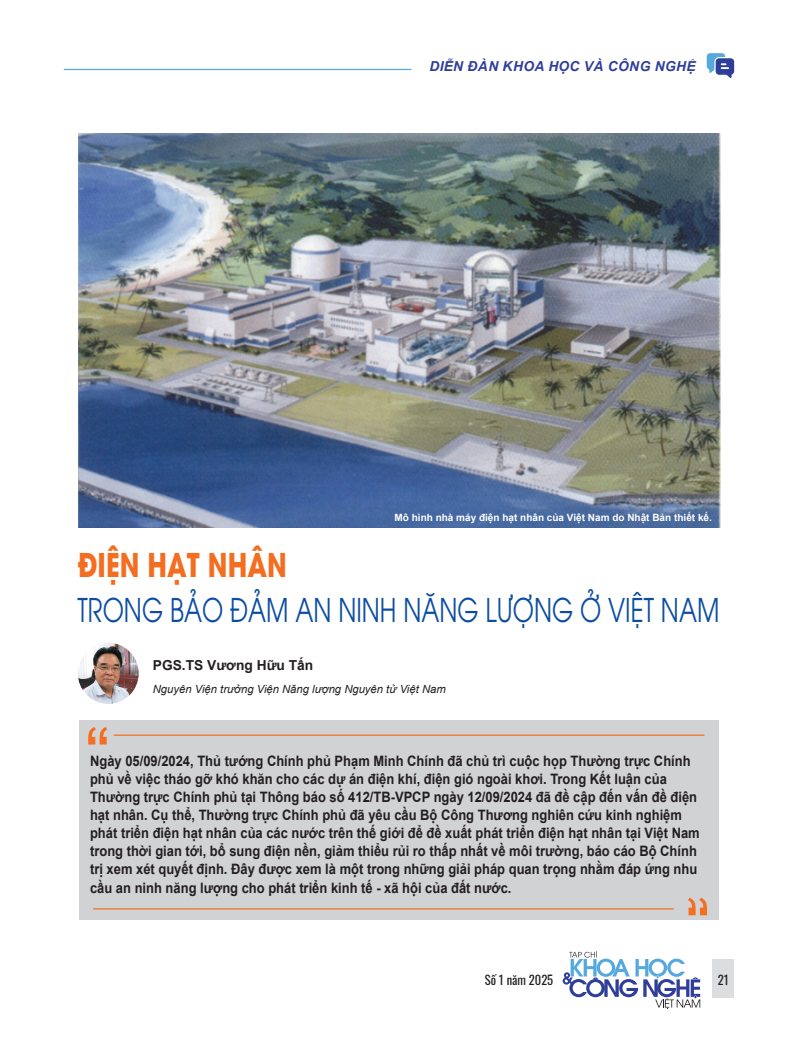
<style>
.page{position:relative;width:798px;height:1042px;background:#fff}
.page>*{position:absolute;margin:0;border:0;box-sizing:border-box;transform-origin:0 0}
.t1{font:32.5px "UTM Avo";color:#0d4da1;scale:.75 1}
.t2{font:700 32.5px "UTM Avo";color:#f36e21;scale:.8 1}
.t3{font:700 14.38px/18.1px "Arial";color:#231f20;scale:.9 1}
.t4{font:italic 700 13.75px "Arial";letter-spacing:.035em;color:#2f3e99}
.t5{font:700 13.75px "Arial";color:#231f20}
.t6{font:12.5px "Oswald";color:#231f20}
.t7{font:italic 11.25px "Arial";color:#231f20}
.t8{font:700 10px "Arial";color:#fff}
</style>
<div class="page">
<svg style="left:706px;top:53px;width:27px;height:25px"></svg>
<hr style="left:64px;top:69px;width:347px;height:1px;background:#55a9de">
<div style="left:712px;top:958px;width:21px;height:39px;background:#dcdddf"></div>
<svg style="left:562px;top:951px;width:138px;height:58px"></svg>
<div style="left:79px;top:720px;width:639px;height:199px;background:#d1d2d4"></div>
<svg style="left:88px;top:727px;width:19px;height:17px"></svg>
<hr style="left:114px;top:734px;width:590px;height:2px;background:#f36e21">
<hr style="left:93px;top:908px;width:580px;height:1px;background:#f36e21">
<svg style="left:688px;top:897px;width:18px;height:18px"></svg>
<img style="left:79px;top:134px;width:641px;height:394px">
<img style="left:78px;top:643px;width:61px;height:61px;border-radius:30px">
<p class="t4" style="left:429px;top:57px;width:268px">DIỄN ĐÀN KHOA HỌC VÀ CÔNG NGHỆ</p>
<p class="t8" style="left:394px;top:510px;width:319px">Mô hình nhà máy điện hạt nhân của Việt Nam do Nhật Bản thiết kế.</p>
<h1 class="t2" style="left:78px;top:538px;width:263px">ĐIỆN HẠT NHÂN</h1>
<h1 class="t1" style="left:78px;top:584px;width:857px">TRONG BẢO ĐẢM AN NINH NĂNG LƯỢNG Ở VIỆT NAM</h1>
<p class="t5" style="left:153px;top:655px;width:162px">PGS.TS Vương Hữu Tấn</p>
<p class="t7" style="left:153px;top:682px;width:294px">Nguyên Viện trưởng Viện Năng lượng Nguyên tử Việt Nam</p>
<p class="t3" style="left:90px;top:752px;width:678px">Ngày 05/09/2024, Thủ tướng Chính phủ Phạm Minh Chính đã chủ trì cuộc họp Thường trực Chính phủ về việc tháo gỡ khó khăn cho các dự án điện khí, điện gió ngoài khơi. Trong Kết luận của Thường trực Chính phủ tại Thông báo số 412/TB-VPCP ngày 12/09/2024 đã đề cập đến vấn đề điện hạt nhân. Cụ thể, Thường trực Chính phủ đã yêu cầu Bộ Công Thương nghiên cứu kinh nghiệm phát triển điện hạt nhân của các nước trên thế giới để đề xuất phát triển điện hạt nhân tại Việt Nam trong thời gian tới, bổ sung điện nền, giảm thiểu rủi ro thấp nhất về môi trường, báo cáo Bộ Chính trị xem xét quyết định. Đây được xem là một trong những giải pháp quan trọng nhằm đáp ứng nhu cầu an ninh năng lượng cho phát triển kinh tế - xã hội của đất nước.</p>
<p class="t6" style="left:484px;top:968px;width:70px">Số 1 năm 2025</p>
<p class="t6" style="left:717px;top:968px;width:12px">21</p>
</div>
